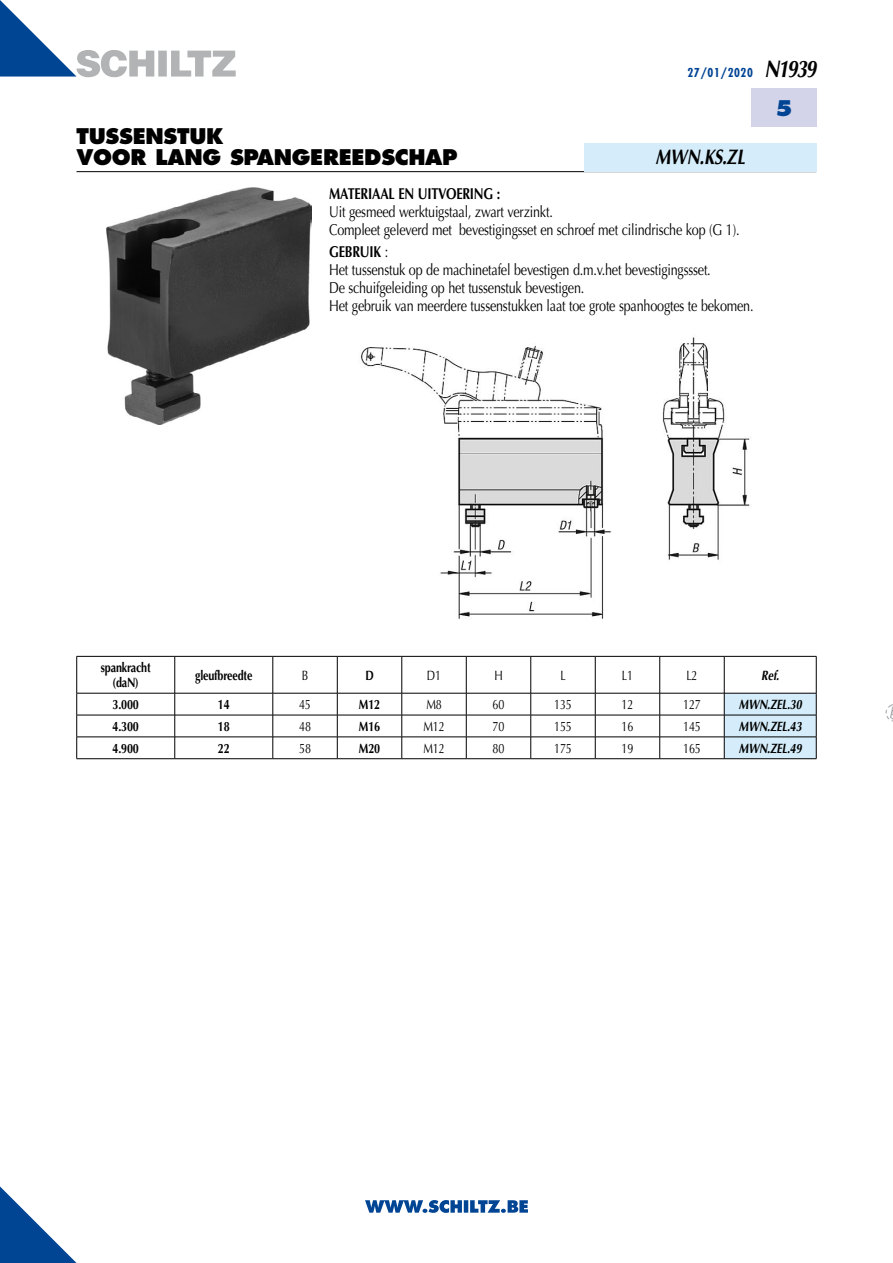
<style>
.page{position:relative;width:893px;height:1263px;background:#fff}
.page>*{position:absolute;margin:0;border:0;box-sizing:border-box;transform-origin:0 0}
.t1{font:800 21px/21px "Futura";letter-spacing:-.015em;color:#000}
.t2{font:italic 700 21px "Optima";letter-spacing:-.015em;color:#000;scale:.8 1}
.t3{font:800 21px "Futura";color:#004494}
.t4{font:15.75px/18px "Optima";letter-spacing:-.015em;color:#000;scale:.8 1}
.t5{font:700 15.75px "Optima";letter-spacing:-.015em;color:#000;scale:.8 1}
.t6{font:700 13.5px/15px "Optima";letter-spacing:-.015em;color:#000;text-align:center;scale:.8 1}
.t7{font:13.5px "Optima";letter-spacing:-.015em;color:#000;scale:.8 1}
.t8{font:italic 700 13.5px "Optima";letter-spacing:-.015em;color:#000;scale:.8 1}
.t9{font:700 condensed 12px "Futura";letter-spacing:.05em;color:#004494}
.s1{font-family:"Optima";font-style:italic;font-stretch:normal;font-size:24px;color:#000}
.s2{font-weight:700}
</style>
<div class="page">
<svg style="left:0;top:1186px;width:77px;height:77px"></svg>
<div style="left:751px;top:89px;width:65px;height:38px;background:#d3d4e9"></div>
<hr style="left:77px;top:171px;width:739px;height:1px;background:#000">
<svg style="left:0;top:0;width:236px;height:77px"></svg>
<svg style="left:365px;top:1200px;width:163px;height:13px"></svg>
<div style="left:584px;top:143px;width:232px;height:28px;background:#d5edfa"></div>
<img style="left:106px;top:187px;width:205px;height:237px">
<img style="left:885px;top:704px;width:8px;height:18px">
<svg style="left:274px;top:657px;width:450px;height:101px"></svg>
<hr style="left:273px;top:656px;width:64px;height:1px;background:#000">
<hr style="left:402px;top:656px;width:64px;height:1px;background:#000">
<hr style="left:466px;top:656px;width:65px;height:1px;background:#000">
<hr style="left:466px;top:656px;width:1px;height:37px;background:#000">
<hr style="left:531px;top:656px;width:64px;height:1px;background:#000">
<hr style="left:530px;top:656px;width:1px;height:37px;background:#000">
<hr style="left:595px;top:656px;width:65px;height:1px;background:#000">
<hr style="left:595px;top:656px;width:1px;height:37px;background:#000">
<hr style="left:660px;top:656px;width:64px;height:1px;background:#000">
<hr style="left:659px;top:656px;width:1px;height:37px;background:#000">
<hr style="left:724px;top:656px;width:92px;height:1px;background:#000">
<hr style="left:724px;top:656px;width:1px;height:37px;background:#000">
<hr style="left:816px;top:656px;width:1px;height:37px;background:#000">
<hr style="left:273px;top:693px;width:64px;height:1px;background:#000">
<hr style="left:402px;top:693px;width:64px;height:1px;background:#000">
<hr style="left:466px;top:693px;width:65px;height:1px;background:#000">
<hr style="left:531px;top:693px;width:64px;height:1px;background:#000">
<hr style="left:595px;top:693px;width:65px;height:1px;background:#000">
<hr style="left:660px;top:693px;width:64px;height:1px;background:#000">
<hr style="left:273px;top:715px;width:64px;height:1px;background:#000">
<hr style="left:402px;top:715px;width:64px;height:1px;background:#000">
<hr style="left:466px;top:715px;width:65px;height:1px;background:#000">
<hr style="left:531px;top:715px;width:64px;height:1px;background:#000">
<hr style="left:595px;top:715px;width:65px;height:1px;background:#000">
<hr style="left:660px;top:715px;width:64px;height:1px;background:#000">
<hr style="left:273px;top:737px;width:64px;height:1px;background:#000">
<hr style="left:402px;top:737px;width:64px;height:1px;background:#000">
<hr style="left:466px;top:737px;width:65px;height:1px;background:#000">
<hr style="left:531px;top:737px;width:64px;height:1px;background:#000">
<hr style="left:595px;top:737px;width:65px;height:1px;background:#000">
<hr style="left:660px;top:737px;width:64px;height:1px;background:#000">
<hr style="left:273px;top:758px;width:64px;height:1px;background:#000">
<hr style="left:402px;top:758px;width:64px;height:1px;background:#000">
<hr style="left:466px;top:758px;width:65px;height:1px;background:#000">
<hr style="left:531px;top:758px;width:64px;height:1px;background:#000">
<hr style="left:595px;top:758px;width:65px;height:1px;background:#000">
<hr style="left:660px;top:758px;width:64px;height:1px;background:#000">
<svg style="left:337px;top:656px;width:66px;height:103px"></svg>
<svg style="left:466px;top:693px;width:1px;height:65px"></svg>
<svg style="left:530px;top:693px;width:1px;height:65px"></svg>
<svg style="left:595px;top:693px;width:1px;height:65px"></svg>
<svg style="left:659px;top:693px;width:1px;height:65px"></svg>
<svg style="left:724px;top:693px;width:93px;height:66px"></svg>
<hr style="left:724px;top:758px;width:92px;height:1px;background:#000">
<svg style="left:76px;top:656px;width:198px;height:103px"></svg>
<img style="left:361px;top:337px;width:389px;height:282px">
<p class="t9" style="left:687px;top:65px;width:130px">27/01/2020 <span class="s1">N1939</span></p>
<h1 class="t1" style="left:77px;top:125px;width:382px">TUSSENSTUK<br>VOOR LANG SPANGEREEDSCHAP</h1>
<p class="t5" style="left:329px;top:184px;width:215px">MATERIAAL EN UITVOERING :</p>
<p class="t4" style="left:329px;top:202px;width:514px">Uit gesmeed werktuigstaal, zwart verzinkt.<br>Compleet geleverd met bevestigingsset en schroef met cilindrische kop (G 1).</p>
<p class="t4" style="left:329px;top:243px;width:532px"><span class="s2">GEBRUIK</span> :<br>Het tussenstuk op de machinetafel bevestigen d.m.v.het bevestigingssset.<br>De schuifgeleiding op het tussenstuk bevestigen.<br>Het gebruik van meerdere tussenstukken laat toe grote spanhoogtes te bekomen.</p>
<h1 class="t2" style="left:656px;top:145px;width:113px">MWN.KS.ZL</h1>
<h1 class="t3" style="left:775px;top:95px;width:19px">5</h1>
<p class="t6" style="left:101px;top:660px;width:64px">spankracht (daN)</p>
<p class="t6" style="left:195px;top:668px;width:73px">gleufbreedte</p>
<p class="t7" style="left:302px;top:667px;width:10px">B</p>
<p class="t6" style="left:365px;top:668px;width:12px">D</p>
<p class="t7" style="left:427px;top:667px;width:19px">D1</p>
<p class="t7" style="left:494px;top:667px;width:12px">H</p>
<p class="t7" style="left:560px;top:667px;width:8px">L</p>
<p class="t7" style="left:622px;top:667px;width:16px">L1</p>
<p class="t7" style="left:686px;top:667px;width:16px">L2</p>
<p class="t8" style="left:761px;top:667px;width:24px">Ref.</p>
<p class="t6" style="left:113px;top:697px;width:34px">3.000</p>
<p class="t6" style="left:218px;top:697px;width:16px">14</p>
<p class="t7" style="left:299px;top:697px;width:16px">45</p>
<p class="t6" style="left:359px;top:697px;width:28px">M12</p>
<p class="t7" style="left:426px;top:697px;width:21px">M8</p>
<p class="t7" style="left:493px;top:697px;width:16px">60</p>
<p class="t7" style="left:554px;top:697px;width:24px">135</p>
<p class="t7" style="left:622px;top:697px;width:16px">12</p>
<p class="t7" style="left:683px;top:697px;width:24px">127</p>
<p class="t8" style="left:739px;top:697px;width:80px">MWN.ZEL.30</p>
<p class="t6" style="left:113px;top:719px;width:34px">4.300</p>
<p class="t6" style="left:218px;top:719px;width:16px">18</p>
<p class="t7" style="left:299px;top:718px;width:16px">48</p>
<p class="t6" style="left:359px;top:719px;width:28px">M16</p>
<p class="t7" style="left:423px;top:718px;width:28px">M12</p>
<p class="t7" style="left:493px;top:718px;width:16px">70</p>
<p class="t7" style="left:554px;top:718px;width:24px">155</p>
<p class="t7" style="left:622px;top:718px;width:16px">16</p>
<p class="t7" style="left:683px;top:718px;width:24px">145</p>
<p class="t8" style="left:739px;top:718px;width:80px">MWN.ZEL.43</p>
<p class="t6" style="left:113px;top:741px;width:34px">4.900</p>
<p class="t6" style="left:218px;top:741px;width:16px">22</p>
<p class="t7" style="left:299px;top:740px;width:16px">58</p>
<p class="t6" style="left:359px;top:741px;width:28px">M20</p>
<p class="t7" style="left:423px;top:740px;width:28px">M12</p>
<p class="t7" style="left:493px;top:740px;width:16px">80</p>
<p class="t7" style="left:554px;top:740px;width:24px">175</p>
<p class="t7" style="left:622px;top:740px;width:16px">19</p>
<p class="t7" style="left:683px;top:740px;width:24px">165</p>
<p class="t8" style="left:739px;top:740px;width:80px">MWN.ZEL.49</p>
</div>
